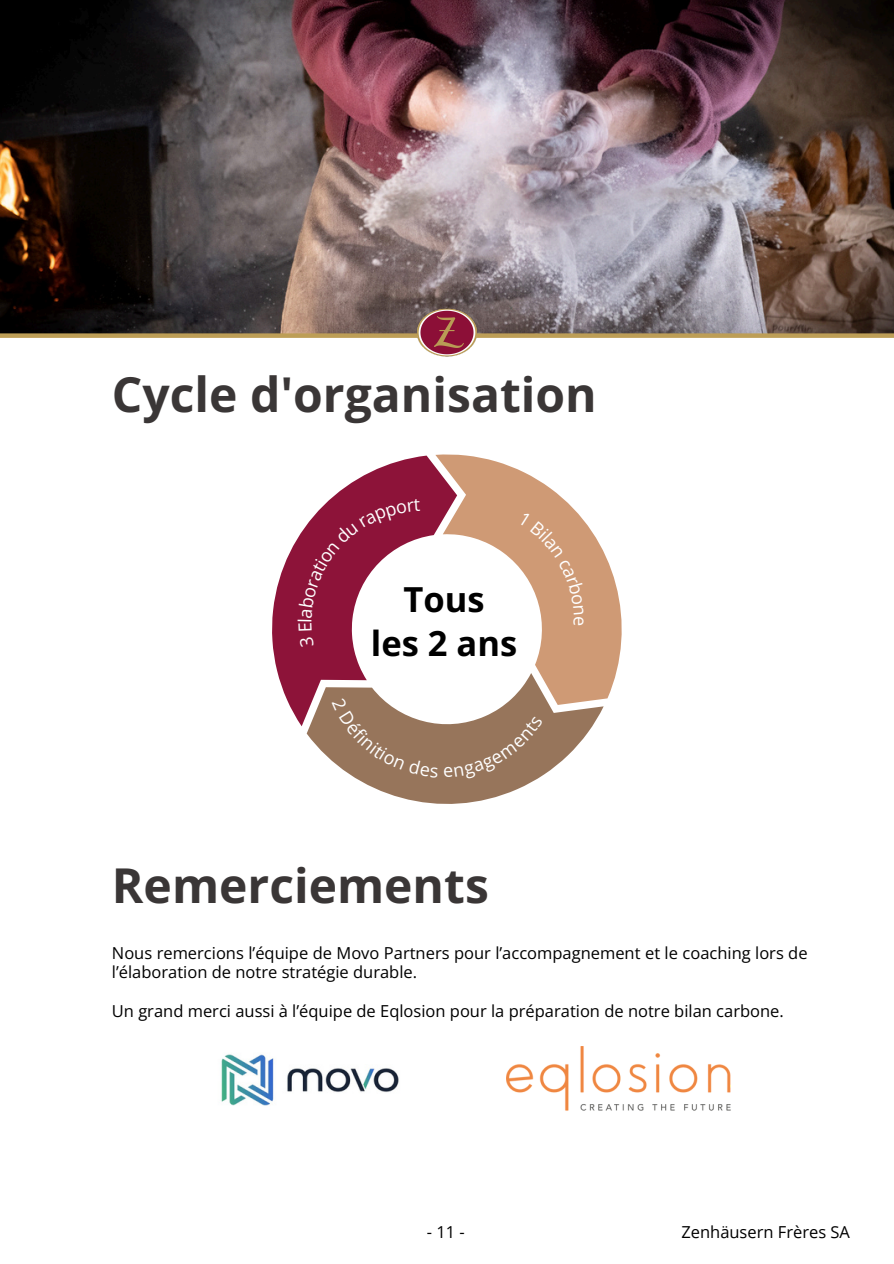
<style>
.page{position:relative;width:894px;height:1264px;background:#fff}
.page>*{position:absolute;margin:0;border:0;box-sizing:border-box;transform-origin:0 0}
.t1{font:700 48px "Open Sans";color:#3a3636}
.t2{font:700 34.5px/43.8px "Open Sans";color:#000;text-align:center}
.t3{font:18px "Open Sans";color:#fff}
.t4{font:16.5px/19.2px "Open Sans";color:#000}
</style>
<div class="page">
<img style="left:0;top:0;width:893px;height:333px">
<div style="left:0;top:333px;width:893px;height:5px;background:#bd9e56"></div>
<img style="left:417px;top:302px;width:60px;height:55px">
<svg style="left:272px;top:455px;width:163px;height:271px"></svg>
<svg style="left:435px;top:454px;width:187px;height:245px"></svg>
<img style="left:221px;top:1054px;width:178px;height:52px">
<img style="left:506px;top:1046px;width:225px;height:65px">
<svg style="left:518px;top:512px;width:66px;height:103px;background:#d4a483"></svg>
<svg style="left:306px;top:673px;width:297px;height:131px"></svg>
<svg style="left:299px;top:637px;width:15px;height:10px"></svg>
<svg style="left:297px;top:498px;width:123px;height:133px"></svg>
<p class="t1" style="left:112px;top:361px;width:486px">Cycle d'organisation</p>
<h2 class="t2" style="left:371px;top:576px;width:148px">Tous<br>les 2 ans</h2>
<p class="t3" style="left:593px;top:615px;width:12px;rotate:90deg">e</p>
<h1 class="t1" style="left:112px;top:851px;width:378px">Remerciements</h1>
<p class="t4" style="left:112px;top:943px;width:697px">Nous remercions l’équipe de Movo Partners pour l’accompagnement et le coaching lors de l’élaboration de notre stratégie durable.</p>
<p class="t4" style="left:112px;top:1000px;width:673px">Un grand merci aussi à l’équipe de Eqlosion pour la préparation de notre bilan carbone.</p>
<p class="t4" style="left:426px;top:1221px;width:40px">-11-</p>
<h2 class="t4" style="left:681px;top:1221px;width:170px">Zenhäusern Frères SA</h2>
</div>
